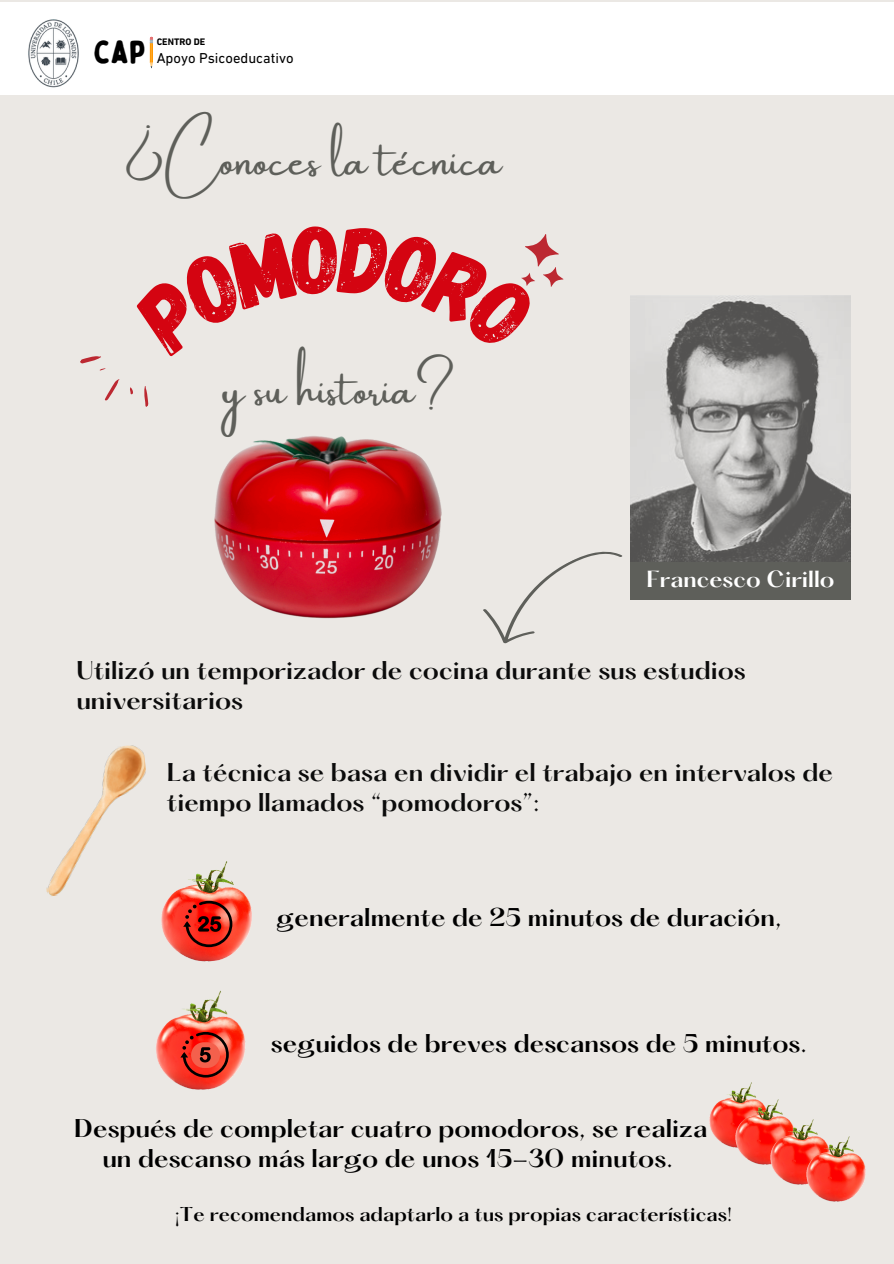
<style>
.page{position:relative;width:894px;height:1264px;background:#fff}
.page>*{position:absolute;margin:0;border:0;box-sizing:border-box;transform-origin:0 0}
.t1{font:42.45px "Amsterdam One";color:#5e5f5a}
.t2{font:32.25px "Bobby Jones Soft";color:#000}
.t3{font:600 22.5px/30.3px "Hatton";color:#000;text-align:center}
.t4{font:600 22.5px/30.3px "Hatton";color:#0b0b0b}
.t5{font:600 20.4px "Hatton";color:#fff}
.t6{font:600 17.55px "Hatton";color:#000}
.t7{font:14.55px "DIN Next LT Pro";color:#000}
.t8{font:700 9.6px "DIN Next LT Pro";color:#000}
</style>
<div class="page">
<div style="left:0;top:0;width:893px;height:1263px;background:#ebe8e4"></div>
<svg style="left:104px;top:379px;width:16px;height:22px"></svg>
<svg style="left:130px;top:386px;width:18px;height:9px"></svg>
<svg style="left:80px;top:356px;width:26px;height:15px"></svg>
<img style="left:135px;top:394px;width:307px;height:225px">
<svg style="left:483px;top:551px;width:140px;height:93px"></svg>
<img style="left:46px;top:745px;width:100px;height:151px">
<img style="left:139px;top:847px;width:113px;height:115px">
<svg style="left:183px;top:900px;width:49px;height:47px;background:#bf2419"></svg>
<img style="left:156px;top:990px;width:90px;height:100px">
<svg style="left:180px;top:1031px;width:49px;height:46px;background:#c93729"></svg>
<img style="left:709px;top:1082px;width:43px;height:60px">
<img style="left:721px;top:1090px;width:58px;height:74px">
<img style="left:756px;top:1110px;width:58px;height:74px">
<img style="left:792px;top:1127px;width:74px;height:75px">
<img style="left:630px;top:295px;width:220px;height:267px">
<div style="left:630px;top:562px;width:220px;height:38px;background:#5e5f5a"></div>
<div style="left:0;top:2px;width:893px;height:92px;background:#fff"></div>
<img style="left:18px;top:19px;width:68px;height:76px">
<svg style="left:149px;top:36px;width:4px;height:33px"></svg>
<svg style="left:521px;top:234px;width:43px;height:53px"></svg>
<p class="t2" style="left:94px;top:32px;width:53px">cap</p>
<p class="t8" style="left:157px;top:38px;width:50px">CENTRO DE</p>
<p class="t7" style="left:157px;top:52px;width:138px">Apoyo Psicoeducativo</p>
<h4 class="t1" style="left:124px;top:137px;width:379px">¿Conoces la técnica</h4>
<p class="t1" style="left:222px;top:366px;width:234px">y su historia?</p>
<p class="t5" style="left:646px;top:569px;width:189px">Francesco Cirillo</p>
<h4 class="t4" style="left:76px;top:657px;width:670px">Utilizó un temporizador de cocina durante sus estudios universitarios</h4>
<p class="t4" style="left:167px;top:759px;width:667px">La técnica se basa en dividir el trabajo en intervalos de tiempo llamados “pomodoros”:</p>
<p class="t3" style="left:276px;top:904px;width:506px">generalmente de 25 minutos de duración,</p>
<p class="t3" style="left:271px;top:1030px;width:537px">seguidos de breves descansos de 5 minutos.</p>
<p class="t3" style="left:74px;top:1115px;width:634px">Después de completar cuatro pomodoros, se realiza un descanso más largo de unos 15-30 minutos.</p>
<p class="t6" style="left:175px;top:1205px;width:558px">¡Te recomendamos adaptarlo a tus propias características!</p>
</div>
